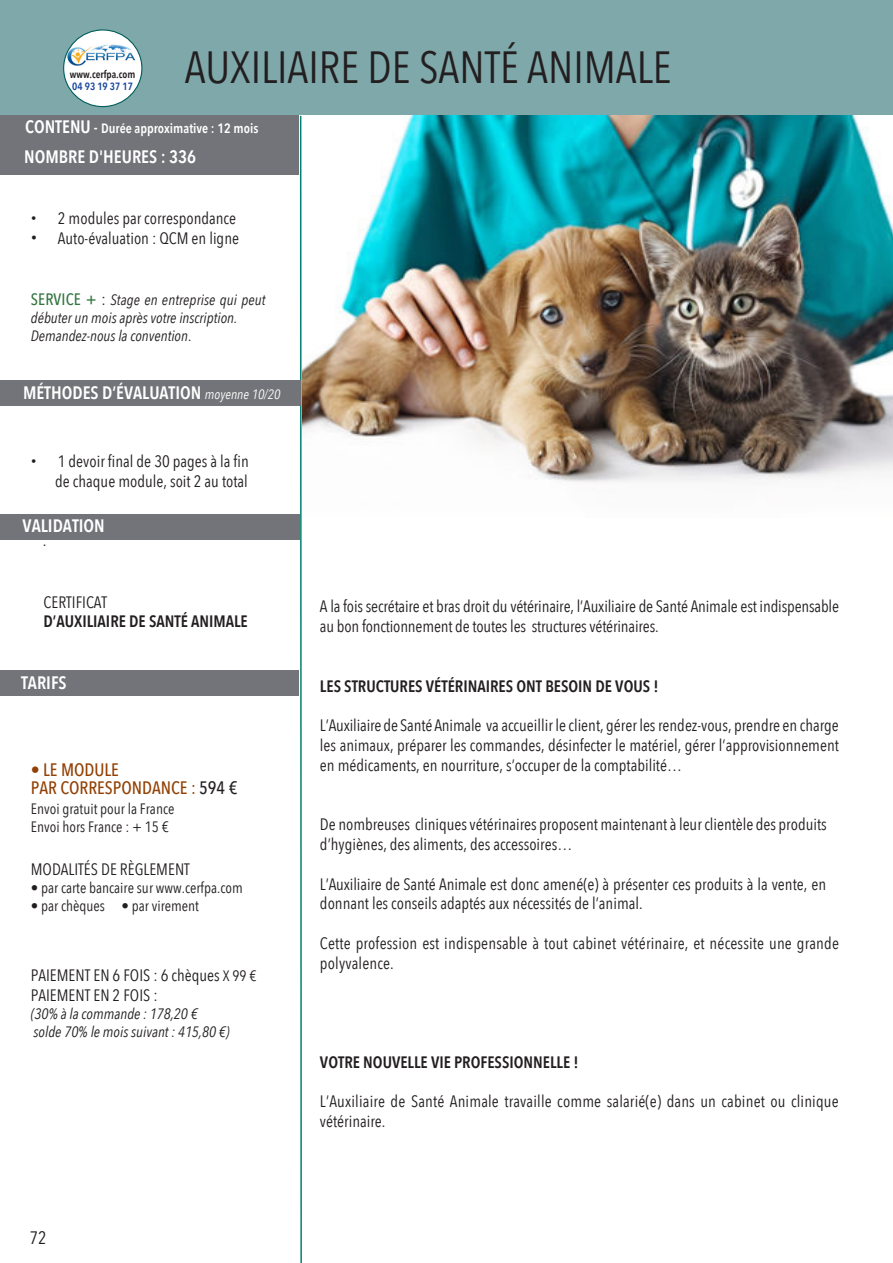
<style>
.page{position:relative;width:893px;height:1263px;background:#fff}
.page>*{position:absolute;margin:0;border:0;box-sizing:border-box;transform-origin:0 0}
.Titre_formation{font:45px "Avenir Next Condensed";color:#231f20}
.BLOC_page_paire{font:600 18px "Avenir Next Condensed";color:#fff}
.BLOC_page_paire-2{font:500 18px "Avenir Next Condensed";color:#924003}
.t1{font:18px "Avenir Next Condensed";color:#231f20}
.BLOC_page_paire-3{font:16.5px/19.8px "Avenir Next Condensed";color:#231f20}
.BLOC_page_paire-4{font:600 16.5px "Avenir Next Condensed";color:#231f20}
.BLOC_page_paire-5{font:italic 16.5px "Avenir Next Condensed";color:#231f20}
.BLOC_page_paire-6{font:italic 15px/18px "Avenir Next Condensed";color:#231f20}
.BLOC_page_paire-7{font:15px "Avenir Next Condensed";color:#231f20}
.t2{font:600 13.5px "Avenir Next Condensed";color:#fff}
.t3{font:600 10.5px "Avenir Next Condensed";color:#231f20}
.t4{font:600 10.5px "Avenir Next Condensed";color:#18469d}
.s1{font-size:18px}
.s2{font-size:16.5px}
.s3{font-family:"Helvetica"}
.s4{font-family:"Helvetica";font-size:18px}
.s5{font-weight:500;font-style:normal;font-size:16.5px;color:#337540}
.s6{font-style:normal;font-size:16.5px}
.s7{font-style:normal}
.s8{font-weight:400;font-style:italic;font-size:13.5px}
.s9{color:#231f20}
.s10{font-size:15px}
</style>
<div class="page">
<div style="left:0;top:0;width:893px;height:115px;background:#7fa8aa"></div>
<img style="left:303px;top:116px;width:590px;height:367px">
<svg style="left:299px;top:115px;width:4px;height:1148px"></svg>
<div style="left:0;top:381px;width:300px;height:25px;background:#737479"></div>
<div style="left:0;top:514px;width:300px;height:26px;background:#737479"></div>
<div style="left:0;top:670px;width:298px;height:26px;background:#737479"></div>
<div style="left:0;top:115px;width:299px;height:59px;background:#737479"></div>
<img style="left:64px;top:30px;width:78px;height:77px">
<div style="left:63px;top:29px;width:79px;height:78px;border:1px solid #005e5b;border-radius:50%"></div>
<p class="t3" style="left:70px;top:65px;width:67px">www.cerfpa.com</p>
<p class="t4" style="left:72px;top:78px;width:62px">04 93 19 37 17</p>
<p class="Titre_formation" style="left:185px;top:29px;width:488px">AUXILIAIRE DE SANTÉ ANIMALE</p>
<p class="t2" style="left:25px;top:116px;width:235px"><span class="s1">CONTENU</span> <span class="s2">-</span> Durée approximative : 12 mois</p>
<p class="BLOC_page_paire" style="left:24px;top:142px;width:173px">NOMBRE D'HEURES : 336</p>
<p class="BLOC_page_paire-3" style="left:31px;top:208px;width:207px"><span class="s3">•</span> 2 modules par correspondance</p>
<p class="BLOC_page_paire-3" style="left:31px;top:228px;width:210px"><span class="s4">•</span> Auto-évaluation : QCM en ligne</p>
<p class="BLOC_page_paire-6" style="left:31px;top:291px;width:236px"><span class="s5">SERVICE +</span> <span class="s6">:</span> Stage en entreprise qui peut débuter un mois après votre inscription.</p>
<p class="BLOC_page_paire-6" style="left:31px;top:327px;width:162px">Demandez-nous la convention<span class="s7">.</span></p>
<p class="BLOC_page_paire" style="left:23px;top:377px;width:259px">MÉTHODES D’ÉVALUATION <span class="s8">moyenne 10/20</span></p>
<p class="BLOC_page_paire-3" style="left:31px;top:451px;width:220px"><span class="s3">•</span> 1 devoir final de 30 pages à la fin</p>
<p class="BLOC_page_paire-3" style="left:55px;top:471px;width:194px">de chaque module, soit 2 au total</p>
<p class="BLOC_page_paire" style="left:23px;top:510px;width:84px">VALIDATION</p>
<p class="BLOC_page_paire-5" style="left:44px;top:531px;width:5px">.</p>
<p class="BLOC_page_paire-3" style="left:44px;top:591px;width:65px">CERTIFICAT</p>
<p class="BLOC_page_paire-4" style="left:44px;top:607px;width:206px">D’AUXILIAIRE DE SANTÉ ANIMALE</p>
<p class="BLOC_page_paire" style="left:21px;top:667px;width:47px">TARIFS</p>
<p class="BLOC_page_paire-2" style="left:31px;top:759px;width:90px">• LE MODULE</p>
<p class="BLOC_page_paire-2" style="left:31px;top:777px;width:208px">PAR CORRESPONDANCE : <span class="s9">594 €</span></p>
<p class="BLOC_page_paire-7" style="left:31px;top:795px;width:145px">Envoi gratuit pour la France</p>
<p class="BLOC_page_paire-7" style="left:31px;top:813px;width:139px">Envoi hors France : + 15 €</p>
<p class="BLOC_page_paire-3" style="left:31px;top:859px;width:161px">MODALITÉS DE RÈGLEMENT</p>
<p class="BLOC_page_paire-7" style="left:31px;top:875px;width:213px">• par carte bancaire sur www.cerfpa.com</p>
<p class="BLOC_page_paire-7" style="left:31px;top:893px;width:170px">• par chèques • par virement</p>
<p class="BLOC_page_paire-3" style="left:31px;top:964px;width:227px">PAIEMENT EN 6 FOIS : 6 chèques <span class="s10">X 99 €</span></p>
<p class="BLOC_page_paire-3" style="left:31px;top:984px;width:128px">PAIEMENT EN 2 FOIS :</p>
<p class="BLOC_page_paire-6" style="left:31px;top:1004px;width:168px">(30% à la commande : 178,20 €</p>
<p class="BLOC_page_paire-6" style="left:34px;top:1022px;width:197px">solde 70% le mois suivant : 415,80 €)</p>
<p class="t1" style="left:30px;top:1222px;width:18px">72</p>
<p class="BLOC_page_paire-3" style="left:320px;top:596px;width:520px">A la fois secrétaire et bras droit du vétérinaire, l’Auxiliaire de Santé Animale est indispensable au bon fonctionnement de toutes les structures vétérinaires.</p>
<p class="BLOC_page_paire-4" style="left:320px;top:671px;width:340px">LES STRUCTURES VÉTÉRINAIRES ONT BESOIN DE VOUS !</p>
<p class="BLOC_page_paire-3" style="left:320px;top:715px;width:520px;text-align:justify">L’Auxiliaire de Santé Animale va accueillir le client, gérer les rendez-vous, prendre en charge les animaux, préparer les commandes, désinfecter le matériel, gérer l’approvisionnement en médicaments, en nourriture, s’occuper de la comptabilité…</p>
<p class="BLOC_page_paire-3" style="left:320px;top:814px;width:508px">De nombreuses cliniques vétérinaires proposent maintenant à leur clientèle des produits d’hygiènes, des aliments, des accessoires…</p>
<p class="BLOC_page_paire-3" style="left:320px;top:873px;width:508px">L’Auxiliaire de Santé Animale est donc amené(e) à présenter ces produits à la vente, en donnant les conseils adaptés aux nécessités de l’animal.</p>
<p class="BLOC_page_paire-3" style="left:320px;top:932px;width:520px">Cette profession est indispensable à tout cabinet vétérinaire, et nécessite une grande polyvalence.</p>
<p class="BLOC_page_paire-4" style="left:320px;top:1048px;width:260px">VOTRE NOUVELLE VIE PROFESSIONNELLE !</p>
<p class="BLOC_page_paire-3" style="left:320px;top:1091px;width:520px">L’Auxiliaire de Santé Animale travaille comme salarié(e) dans un cabinet ou clinique vétérinaire.</p>
</div>
